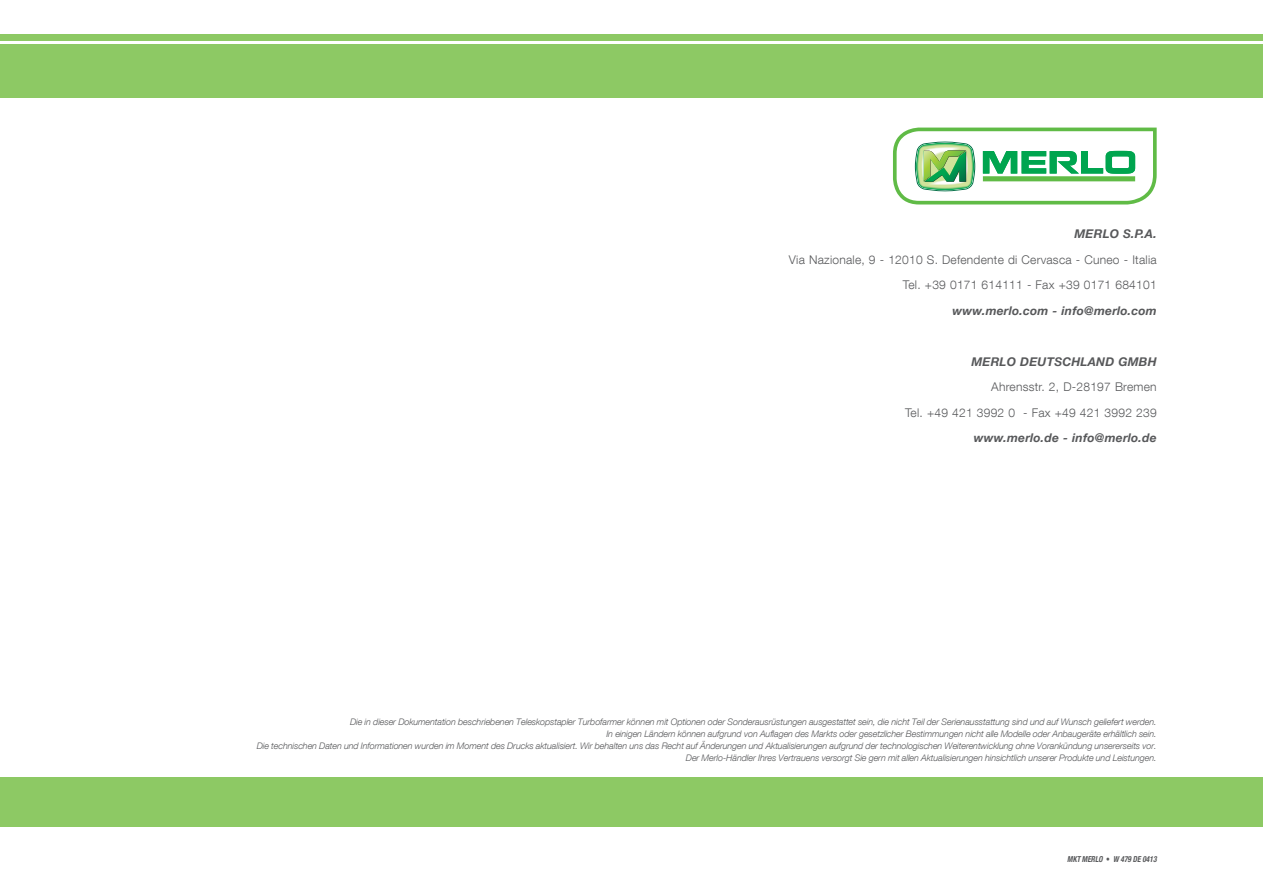
<style>
.page{position:relative;width:1263px;height:893px;background:#fff}
.page>*{position:absolute;margin:0;border:0;box-sizing:border-box;transform-origin:0 0}
.t1{font:300 12px/25.5px "Helvetica Neue LT Com";letter-spacing:.02em;color:#57585a;text-align:right}
.t2{font:italic 700 12px "Helvetica Neue LT Com";letter-spacing:.02em;color:#57585a}
.t3{font:italic 300 9px/12px "Helvetica Neue LT Com";letter-spacing:-.01em;color:#57585a;text-align:right}
.t4{font:italic 700 condensed 8.25px "Helvetica Neue LT Com";color:#57585a;scale:.9 1}
.s1{font-style:normal}
</style>
<div class="page">
<div style="left:0;top:777px;width:1263px;height:50px;background:#8dc964"></div>
<div style="left:0;top:34px;width:1263px;height:64px;background:#8dc964"></div>
<hr style="left:0;top:41px;width:1263px;height:3px;background:#fff">
<svg style="left:893px;top:128px;width:264px;height:76px"></svg>
<h1 class="t2" style="left:1074px;top:226px;width:84px">MERLO S.P.A.</h1>
<h1 class="t1" style="left:789px;top:247px;width:369px">Via Nazionale, 9 - 12010 S. Defendente di Cervasca - Cuneo - Italia<br>Tel. +39 0171 614111 - Fax +39 0171 684101</h1>
<h1 class="t2" style="left:952px;top:303px;width:206px">www.merlo.com - info@merlo.com</h1>
<h1 class="t2" style="left:971px;top:354px;width:187px">MERLO DEUTSCHLAND GMBH</h1>
<h1 class="t1" style="left:905px;top:374px;width:253px">Ahrensstr. 2, D-28197 Bremen<br>Tel. +49 421 3992 0 - Fax +49 421 3992 239</h1>
<h1 class="t2" style="left:974px;top:430px;width:184px">www.merlo.de - info@merlo.de</h1>
<p class="t3" style="left:257px;top:716px;width:901px">Die in dieser Dokumentation beschriebenen Teleskopstapler Turbofarmer können mit Optionen oder Sonderausrüstungen ausgestattet sein, die nicht Teil der Serienausstattung sind und auf Wunsch geliefert werden.<br>In einigen Ländern können aufgrund von Auflagen des Markts oder gesetzlicher Bestimmungen nicht alle Modelle oder Anbaugeräte erhältlich sein.<br>Die technischen Daten und Informationen wurden im Moment des Drucks aktualisiert. Wir behalten uns das Recht auf Änderungen und Aktualisierungen aufgrund der technologischen Weiterentwicklung ohne Vorankündung unsererseits vor.<br>Der Merlo-Händler Ihres Vertrauens versorgt Sie gern mit allen Aktualisierungen hinsichtlich unserer Produkte und Leistungen.</p>
<p class="t4" style="left:1067px;top:854px;width:101px">MKT MERLO <span class="s1">•</span> W 479 DE 0413</p>
</div>
